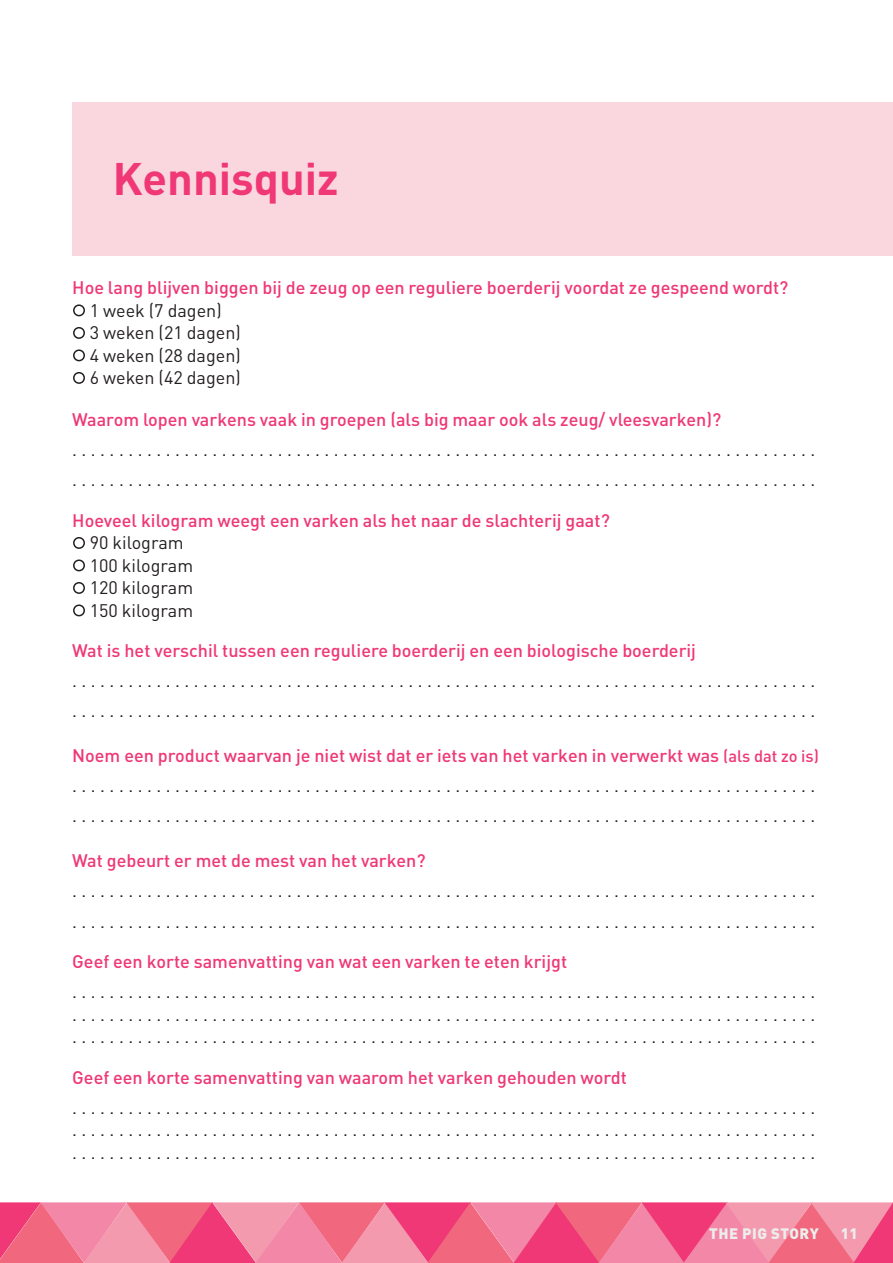
<style>
.page{position:relative;width:893px;height:1263px;background:#fff}
.page>*{position:absolute;margin:0;border:0;box-sizing:border-box;transform-origin:0 0}
.Kop{font:700 45px "DIN Pro";color:#ef3875}
.Kennisquiz{font:18px/22.5px "DIN Pro";color:#231f20}
.Kennisquiz_vragen{font:500 18px "DIN Pro";color:#ef3875}
.t1{font:900 15px "DIN Pro";letter-spacing:.03em;color:#ecedec}
.s1{font-size:16.5px}
</style>
<div class="page">
<svg style="left:0;top:1202px;width:893px;height:61px"></svg>
<div style="left:72px;top:102px;width:821px;height:153px;background:#fad6df"></div>
<p class="Kop" style="left:113px;top:149px;width:227px">Kennisquiz</p>
<p class="Kennisquiz_vragen" style="left:72px;top:276px;width:718px">Hoe lang blijven biggen bij de zeug op een reguliere boerderij voordat ze gespeend wordt?</p>
<p class="Kennisquiz" style="left:72px;top:298px;width:151px">● 1 week (7 dagen)</p>
<p class="Kennisquiz" style="left:72px;top:321px;width:170px">● 3 weken (21 dagen)</p>
<p class="Kennisquiz" style="left:72px;top:343px;width:170px">● 4 weken (28 dagen)</p>
<p class="Kennisquiz" style="left:72px;top:366px;width:170px">● 6 weken (42 dagen)</p>
<p class="Kennisquiz_vragen" style="left:72px;top:408px;width:651px">Waarom lopen varkens vaak in groepen (als big maar ook als zeug/ vleesvarken)?</p>
<p class="Kennisquiz" style="left:72px;top:438px;width:744px">. . . . . . . . . . . . . . . . . . . . . . . . . . . . . . . . . . . . . . . . . . . . . . . . . . . . . . . . . . . . . . . . . . . . . . . . . . . . . . . .</p>
<p class="Kennisquiz" style="left:72px;top:468px;width:744px">. . . . . . . . . . . . . . . . . . . . . . . . . . . . . . . . . . . . . . . . . . . . . . . . . . . . . . . . . . . . . . . . . . . . . . . . . . . . . . . .</p>
<p class="Kennisquiz_vragen" style="left:72px;top:508px;width:539px">Hoeveel kilogram weegt een varken als het naar de slachterij gaat?</p>
<p class="Kennisquiz" style="left:72px;top:531px;width:113px">● 90 kilogram</p>
<p class="Kennisquiz" style="left:72px;top:553px;width:122px">● 100 kilogram</p>
<p class="Kennisquiz" style="left:72px;top:576px;width:122px">● 120 kilogram</p>
<p class="Kennisquiz" style="left:72px;top:598px;width:122px">● 150 kilogram</p>
<p class="Kennisquiz_vragen" style="left:72px;top:639px;width:625px">Wat is het verschil tussen een reguliere boerderij en een biologische boerderij</p>
<p class="Kennisquiz" style="left:72px;top:669px;width:744px">. . . . . . . . . . . . . . . . . . . . . . . . . . . . . . . . . . . . . . . . . . . . . . . . . . . . . . . . . . . . . . . . . . . . . . . . . . . . . . . .</p>
<p class="Kennisquiz" style="left:72px;top:699px;width:744px">. . . . . . . . . . . . . . . . . . . . . . . . . . . . . . . . . . . . . . . . . . . . . . . . . . . . . . . . . . . . . . . . . . . . . . . . . . . . . . . .</p>
<p class="Kennisquiz_vragen" style="left:72px;top:744px;width:748px">Noem een product waarvan je niet wist dat er iets van het varken in verwerkt was <span class="s1">(als dat zo is)</span></p>
<p class="Kennisquiz" style="left:72px;top:774px;width:744px">. . . . . . . . . . . . . . . . . . . . . . . . . . . . . . . . . . . . . . . . . . . . . . . . . . . . . . . . . . . . . . . . . . . . . . . . . . . . . . . .</p>
<p class="Kennisquiz" style="left:72px;top:804px;width:744px">. . . . . . . . . . . . . . . . . . . . . . . . . . . . . . . . . . . . . . . . . . . . . . . . . . . . . . . . . . . . . . . . . . . . . . . . . . . . . . . .</p>
<p class="Kennisquiz_vragen" style="left:72px;top:849px;width:355px">Wat gebeurt er met de mest van het varken?</p>
<p class="Kennisquiz" style="left:72px;top:879px;width:744px">. . . . . . . . . . . . . . . . . . . . . . . . . . . . . . . . . . . . . . . . . . . . . . . . . . . . . . . . . . . . . . . . . . . . . . . . . . . . . . . .</p>
<p class="Kennisquiz" style="left:72px;top:909px;width:744px">. . . . . . . . . . . . . . . . . . . . . . . . . . . . . . . . . . . . . . . . . . . . . . . . . . . . . . . . . . . . . . . . . . . . . . . . . . . . . . . .</p>
<p class="Kennisquiz_vragen" style="left:72px;top:949px;width:496px">Geef een korte samenvatting van wat een varken te eten krijgt</p>
<p class="Kennisquiz" style="left:72px;top:979px;width:744px">. . . . . . . . . . . . . . . . . . . . . . . . . . . . . . . . . . . . . . . . . . . . . . . . . . . . . . . . . . . . . . . . . . . . . . . . . . . . . . . . . . . . . . . . . . . . . . . . . . . . . . . . . . . . . . . . . . . . . . . . . . . . . . . . . . . . . . . . . . . . . . . . . . . . . . . . . . . . . . . .</p>
<p class="Kennisquiz" style="left:72px;top:1024px;width:744px">. . . . . . . . . . . . . . . . . . . . . . . . . . . . . . . . . . . . . . . . . . . . . . . . . . . . . . . . . . . . . . . . . . . . . . . . . . . . . . . .</p>
<p class="Kennisquiz_vragen" style="left:72px;top:1065px;width:556px">Geef een korte samenvatting van waarom het varken gehouden wordt</p>
<p class="Kennisquiz" style="left:72px;top:1095px;width:744px">. . . . . . . . . . . . . . . . . . . . . . . . . . . . . . . . . . . . . . . . . . . . . . . . . . . . . . . . . . . . . . . . . . . . . . . . . . . . . . . . . . . . . . . . . . . . . . . . . . . . . . . . . . . . . . . . . . . . . . . . . . . . . . . . . . . . . . . . . . . . . . . . . . . . . . . . . . . . . . . .</p>
<p class="Kennisquiz" style="left:72px;top:1140px;width:744px">. . . . . . . . . . . . . . . . . . . . . . . . . . . . . . . . . . . . . . . . . . . . . . . . . . . . . . . . . . . . . . . . . . . . . . . . . . . . . . . .</p>
<p class="t1" style="left:709px;top:1224px;width:111px">THE PIG STORY</p>
<p class="t1" style="left:841px;top:1224px;width:18px">11</p>
</div>
